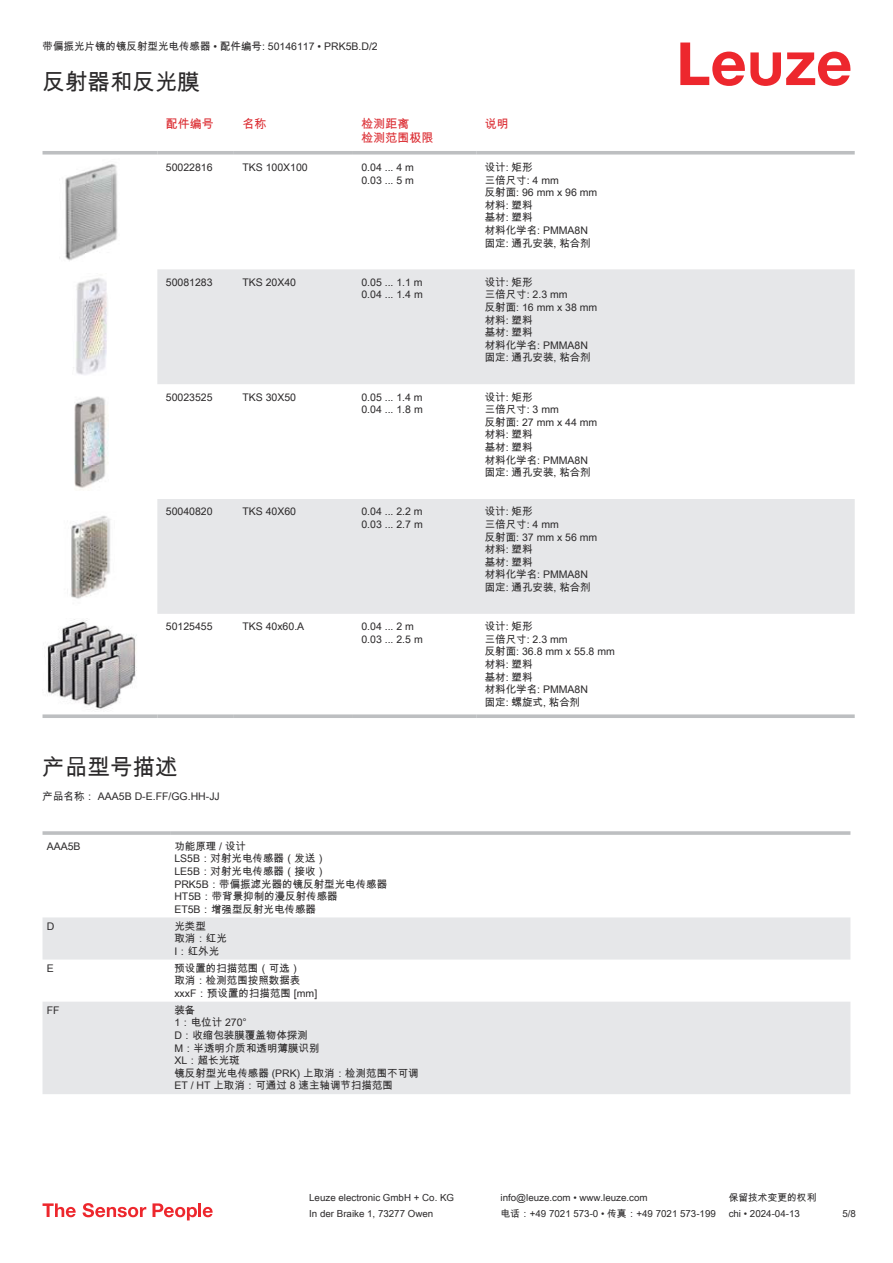
<style>
.page{position:relative;width:893px;height:1263px;background:#fff}
.page>*{position:absolute;margin:0;border:0;box-sizing:border-box;transform-origin:0 0}
.t1{font:22.5px "Arial Unicode MS";color:#2b292a}
.t2{font:12px/14.4px "Arial Unicode MS";color:#db2a30}
.t3{font:10.5px/12.6px "Arial Unicode MS";color:#2b292a}
.t4{font:9.75px "Arial Unicode MS";color:#2b292a}
</style>
<div class="page">
<svg style="left:680px;top:43px;width:170px;height:43px"></svg>
<svg style="left:157px;top:269px;width:698px;height:345px;fill:#e6e7e9"></svg>
<svg style="left:43px;top:151px;width:114px;height:4px"></svg>
<svg style="left:157px;top:151px;width:77px;height:4px"></svg>
<svg style="left:234px;top:151px;width:119px;height:4px"></svg>
<svg style="left:353px;top:151px;width:123px;height:4px"></svg>
<svg style="left:476px;top:151px;width:379px;height:4px;background:#c4c6c8"></svg>
<svg style="left:43px;top:714px;width:114px;height:4px"></svg>
<svg style="left:157px;top:714px;width:77px;height:4px"></svg>
<svg style="left:234px;top:714px;width:119px;height:4px"></svg>
<svg style="left:353px;top:714px;width:123px;height:4px"></svg>
<svg style="left:476px;top:714px;width:379px;height:4px;background:#c4c6c7"></svg>
<img style="left:65px;top:164px;width:53px;height:97px">
<img style="left:73px;top:278px;width:34px;height:97px">
<img style="left:74px;top:396px;width:34px;height:94px">
<img style="left:70px;top:515px;width:41px;height:84px">
<img style="left:47px;top:619px;width:90px;height:91px">
<svg style="left:43px;top:917px;width:807px;height:177px;fill:#e6e7e9"></svg>
<hr style="left:43px;top:831px;width:127px;height:4px;background:#bdbfc1">
<hr style="left:170px;top:831px;width:680px;height:4px;background:#c4c6c8">
<svg style="left:43px;top:1203px;width:33px;height:14px"></svg>
<svg style="left:83px;top:1203px;width:63px;height:14px"></svg>
<svg style="left:153px;top:1203px;width:44px;height:17px"></svg>
<hr style="left:198px;top:1203px;width:3px;height:14px;background:#ed272d">
<svg style="left:203px;top:1207px;width:10px;height:10px"></svg>
<p class="t3" style="left:43px;top:40px;width:337px">带偏振光片镜的镜反射型光电传感器 • 配件编号: 50146117 • PRK5B.D/2</p>
<h1 class="t1" style="left:43px;top:66px;width:159px">反射器和反光膜</h1>
<p class="t2" style="left:166px;top:116px;width:49px">配件编号</p>
<p class="t2" style="left:242px;top:116px;width:25px">名称</p>
<p class="t2" style="left:361px;top:116px;width:74px">检测距离<br>检测范围极限</p>
<p class="t2" style="left:485px;top:116px;width:25px">说明</p>
<p class="t3" style="left:166px;top:161px;width:48px">50022816</p>
<p class="t3" style="left:242px;top:161px;width:67px">TKS 100X100</p>
<p class="t3" style="left:361px;top:161px;width:54px">0.04 ... 4 m<br>0.03 ... 5 m</p>
<p class="t3" style="left:485px;top:161px;width:114px">设计: 矩形<br>三倍尺寸: 4 mm<br>反射面: 96 mm x 96 mm材料: 塑料<br>基材: 塑料<br>材料化学名: PMMA8N固定: 通孔安装, 粘合剂</p>
<p class="t3" style="left:166px;top:276px;width:48px">50081283</p>
<p class="t3" style="left:242px;top:276px;width:55px">TKS 20X40</p>
<p class="t3" style="left:361px;top:276px;width:63px">0.05 ... 1.1 m<br>0.04 ... 1.4 m</p>
<p class="t3" style="left:485px;top:276px;width:114px">设计: 矩形<br>三倍尺寸: 2.3 mm<br>反射面: 16 mm x 38 mm材料: 塑料<br>基材: 塑料<br>材料化学名: PMMA8N固定: 通孔安装, 粘合剂</p>
<p class="t3" style="left:166px;top:390px;width:48px">50023525</p>
<p class="t3" style="left:242px;top:390px;width:55px">TKS 30X50</p>
<p class="t3" style="left:361px;top:390px;width:63px">0.05 ... 1.4 m<br>0.04 ... 1.8 m</p>
<p class="t3" style="left:485px;top:390px;width:114px">设计: 矩形<br>三倍尺寸: 3 mm<br>反射面: 27 mm x 44 mm材料: 塑料<br>基材: 塑料<br>材料化学名: PMMA8N固定: 通孔安装, 粘合剂</p>
<p class="t3" style="left:166px;top:505px;width:48px">50040820</p>
<p class="t3" style="left:242px;top:505px;width:55px">TKS 40X60</p>
<p class="t3" style="left:361px;top:505px;width:63px">0.04 ... 2.2 m<br>0.03 ... 2.7 m</p>
<p class="t3" style="left:485px;top:505px;width:114px">设计: 矩形<br>三倍尺寸: 4 mm<br>反射面: 37 mm x 56 mm材料: 塑料<br>基材: 塑料<br>材料化学名: PMMA8N固定: 通孔安装, 粘合剂</p>
<p class="t3" style="left:166px;top:620px;width:48px">50125455</p>
<p class="t3" style="left:242px;top:620px;width:63px">TKS 40x60.A</p>
<p class="t3" style="left:361px;top:620px;width:63px">0.04 ... 2 m<br>0.03 ... 2.5 m</p>
<p class="t3" style="left:485px;top:620px;width:132px">设计: 矩形<br>三倍尺寸: 2.3 mm<br>反射面: 36.8 mm x 55.8 mm材料: 塑料<br>基材: 塑料<br>材料化学名: PMMA8N<br>固定: 螺旋式, 粘合剂</p>
<h1 class="t1" style="left:43px;top:750px;width:136px">产品型号描述</h1>
<p class="t3" style="left:43px;top:790px;width:179px">产品名称： AAA5B D-E.FF/GG.HH-JJ</p>
<p class="t3" style="left:47px;top:839px;width:35px">AAA5B</p>
<p class="t3" style="left:174px;top:839px;width:214px">功能原理 / 设计<br>LS5B：对射光电传感器（发送）<br>LE5B：对射光电传感器（接收）<br>PRK5B：带偏振滤光器的镜反射型光电传感器<br>HT5B：带背景抑制的漫反射传感器<br>ET5B：增强型反射光电传感器</p>
<p class="t3" style="left:47px;top:919px;width:9px">D</p>
<p class="t3" style="left:174px;top:919px;width:54px">光类型<br>取消：红光<br>I：红外光</p>
<p class="t3" style="left:47px;top:962px;width:9px">E</p>
<p class="t3" style="left:174px;top:961px;width:144px">预设置的扫描范围（可选）<br>取消：检测范围按照数据表xxxF：预设置的扫描范围 [mm]</p>
<p class="t3" style="left:47px;top:1005px;width:14px">FF</p>
<p class="t3" style="left:174px;top:1003px;width:246px">装备<br>1：电位计 270°<br>D：收缩包装膜覆盖物体探测<br>M：半透明介质和透明薄膜识别<br>XL：超长光斑<br>镜反射型光电传感器 (PRK) 上取消：检测范围不可调<br>ET / HT 上取消：可通过 8 速主轴调节扫描范围</p>
<p class="t4" style="left:309px;top:1191px;width:146px">Leuze electronic GmbH + Co. KG</p>
<p class="t4" style="left:501px;top:1191px;width:149px">info@leuze.com • www.leuze.com</p>
<p class="t4" style="left:729px;top:1191px;width:89px">保留技术变更的权利</p>
<p class="t4" style="left:309px;top:1206px;width:126px">In der Braike 1, 73277 Owen</p>
<p class="t4" style="left:501px;top:1206px;width:217px">电话：+49 7021 573-0 • 传真：+49 7021 573-199</p>
<p class="t4" style="left:729px;top:1206px;width:73px">chi • 2024-04-13</p>
<p class="t4" style="left:842px;top:1206px;width:15px">5/8</p>
</div>
